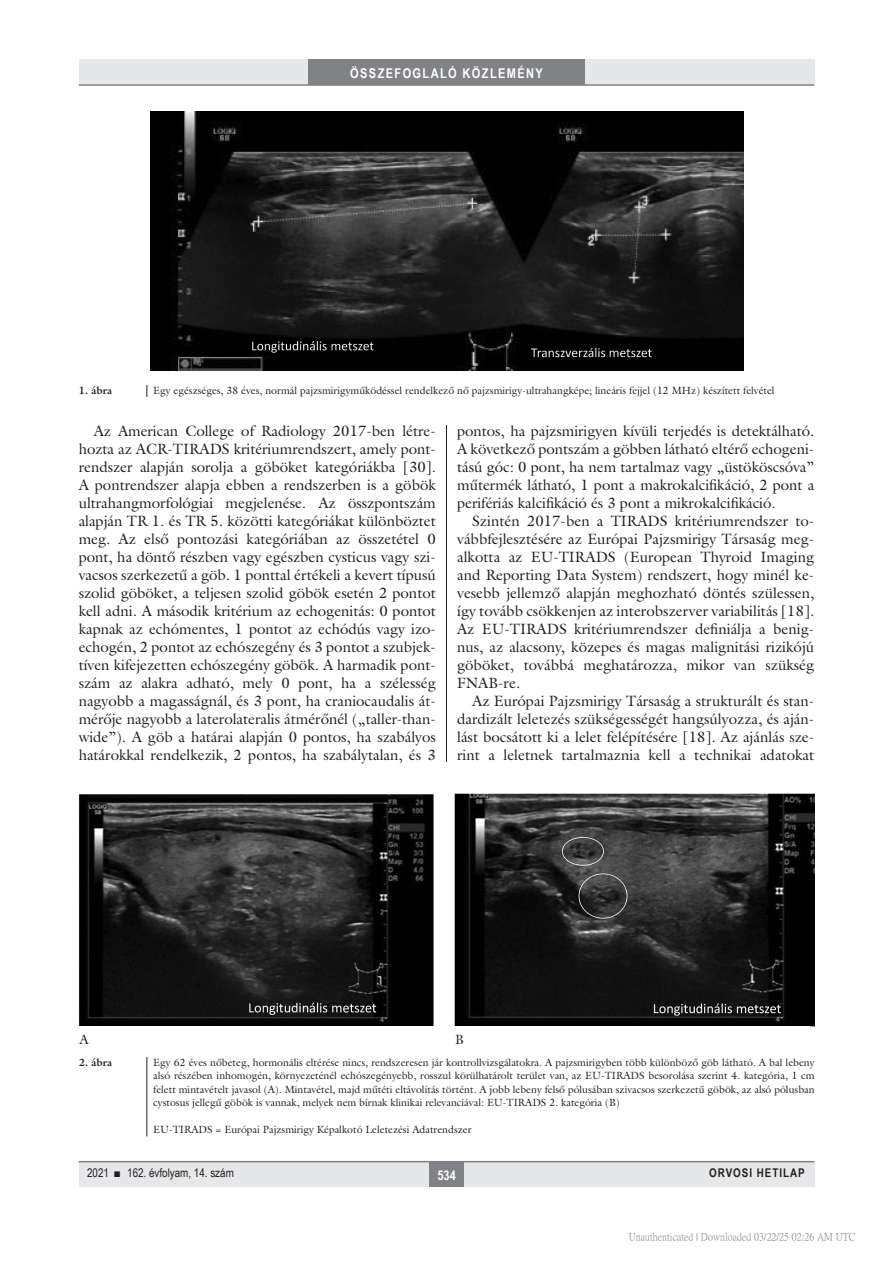
<style>
.page{position:relative;width:893px;height:1263px;background:#fff}
.page>*{position:absolute;margin:0;border:0;box-sizing:border-box;transform-origin:0 0}
.Body_Text{font:15px/18px "Galliard Reg";color:#231f20;text-align:justify}
.t1{font:700 13.5px "Arial Narrow";letter-spacing:.1em;color:#fff}
.roviditesek_cim{font:13.5px "Galliard Reg";color:#231f20}
.t2{font:12px "Arial Narrow";color:#231f20}
.t3{font:700 12px "Arial Narrow";letter-spacing:.08em;color:#231f20}
.kepalairas2{font:10.5px/13.5px "Galliard Reg";color:#231f20;text-align:justify}
.t4{font:10.5px "P Ming Li U";color:rgb(0 0 0/.5)}
.kepalairas1{font:700 10.5px "Galliard Reg";color:#231f20}
</style>
<div class="page">
<div style="left:79px;top:1161px;width:735px;height:25px;background:#e6e7e9"></div>
<hr style="left:79px;top:1161px;width:735px;height:1px;background:#808285">
<div style="left:430px;top:1161px;width:34px;height:25px;background:#808285"></div>
<div style="left:79px;top:60px;width:735px;height:25px;background:#e6e7e9"></div>
<div style="left:308px;top:60px;width:277px;height:25px;background:#808285"></div>
<hr style="left:79px;top:84px;width:735px;height:2px;background:#808285">
<hr style="left:446px;top:111px;width:1px;height:1026px;background:#231f20">
<div style="left:79px;top:762px;width:736px;height:295px;background:#fff"></div>
<img style="left:79px;top:793px;width:736px;height:234px">
<img style="left:150px;top:111px;width:593px;height:259px">
<svg style="left:146px;top:385px;width:1px;height:12px"></svg>
<div style="left:79px;top:1057px;width:736px;height:80px;background:#fff"></div>
<hr style="left:146px;top:1057px;width:1px;height:79px;background:#231f20">
<div style="left:80px;top:1026px;width:730px;height:26px;background:#fff"></div>
<p class="t1" style="left:350px;top:63px;width:194px">ÖSSZEFOGLALÓ KÖZLEMÉNY</p>
<p class="kepalairas1" style="left:79px;top:383px;width:35px">1. ábra</p>
<p class="kepalairas2" style="left:153px;top:383px;width:623px">Egy egészséges, 38 éves, normál pajzsmirigyműködéssel rendelkező nő pajzsmirigy-ultrahangképe; lineáris fejjel (12 MHz) készített felvétel</p>
<p class="Body_Text" style="left:79px;top:421px;width:359px;text-indent:15px">Az American College of Radiology 2017-ben létre&shy;hozta az ACR-TIRADS kritériumrendszert, amely pont&shy;rendszer alapján sorolja a göböket kategóriákba [30].<br>A pontrendszer alapja ebben a rendszerben is a göbök ultrahangmorfológiai megjelenése. Az összpontszám alapján TR 1. és TR 5. közötti kategóriákat különböztet meg. Az első pontozási kategóriában az összetétel 0 pont, ha döntő részben vagy egészben cysticus vagy szi&shy;vacsos szerkezetű a göb. 1 ponttal értékeli a kevert típusú szolid göböket, a teljesen szolid göbök esetén 2 pontot kell adni. A második kritérium az echogenitás: 0 pontot kapnak az echómentes, 1 pontot az echódús vagy izo&shy;echogén, 2 pontot az echószegény és 3 pontot a szubjek&shy;tíven kifejezetten echószegény göbök. A harmadik pont&shy;szám az alakra adható, mely 0 pont, ha a szélesség nagyobb a magasságnál, és 3 pont, ha craniocaudalis át&shy;mérője nagyobb a laterolateralis átmérőnél („taller-than&shy;wide”). A göb a határai alapján 0 pontos, ha szabályos határokkal rendelkezik, 2 pontos, ha szabálytalan, és 3</p>
<p class="Body_Text" style="left:457px;top:421px;width:359px">pontos, ha pajzsmirigyen kívüli terjedés is detektálható.<br>A következő pontszám a göbben látható eltérő echogeni&shy;tású góc: 0 pont, ha nem tartalmaz vagy „üstököscsóva” műtermék látható, 1 pont a makrokalcifikáció, 2 pont a perifériás kalcifikáció és 3 pont a mikrokalcifikáció.</p>
<p class="Body_Text" style="left:457px;top:511px;width:359px;text-indent:15px">Szintén 2017-ben a TIRADS kritériumrendszer to&shy;vábbfejlesztésére az Európai Pajzsmirigy Társaság meg&shy;alkotta az EU-TIRADS (European Thyroid Imaging and Reporting Data System) rendszert, hogy minél ke&shy;vesebb jellemző alapján meghozható döntés szülessen, így tovább csökkenjen az interobszerver variabilitás [18].<br>Az EU-TIRADS kritériumrendszer definiálja a benig&shy;nus, az alacsony, közepes és magas malignitási rizikójú göböket, továbbá meghatározza, mikor van szükség FNAB-re.</p>
<p class="Body_Text" style="left:457px;top:691px;width:359px;text-indent:15px">Az Európai Pajzsmirigy Társaság a strukturált és stan&shy;dardizált leletezés szükségességét hangsúlyozza, és aján&shy;lást bocsátott ki a lelet felépítésére [18]. Az ajánlás sze&shy;rint a leletnek tartalmaznia kell a technikai adatokat</p>
<p class="roviditesek_cim" style="left:80px;top:1031px;width:11px">A</p>
<p class="roviditesek_cim" style="left:455px;top:1031px;width:10px">B</p>
<p class="kepalairas1" style="left:79px;top:1055px;width:35px">2. ábra</p>
<p class="kepalairas2" style="left:153px;top:1055px;width:663px">Egy 62 éves nőbeteg, hormonális eltérése nincs, rendszeresen jár kontrollvizsgálatokra. A pajzsmirigyben több különböző göb látható. A bal lebeny alsó részében inhomogén, környezeténél echószegényebb, rosszul körülhatárolt terület van, az EU-TIRADS besorolása szerint 4. kategória, 1 cm felett mintavételt javasol (A). Mintavétel, majd műtéti eltávolítás történt. A jobb lebeny felső pólusában szivacsos szerkezetű göbök, az alsó pólusban cystosus jellegű göbök is vannak, melyek nem bírnak klinikai relevanciával: EU-TIRADS 2. kategória (B)</p>
<p class="kepalairas2" style="left:153px;top:1122px;width:320px">EU-TIRADS = Európai Pajzsmirigy Képalkotó Leletezési Adatrendszer</p>
<p class="t2" style="left:87px;top:1164px;width:148px">2021 ■ 162. évfolyam, 14. szám</p>
<p class="t1" style="left:437px;top:1165px;width:20px">534</p>
<p class="t3" style="left:709px;top:1164px;width:97px">ORVOSI HETILAP</p>
<p class="t4" style="left:629px;top:1232px;width:228px">Unauthenticated | Downloaded 03/22/25 02:26 AM UTC</p>
</div>
